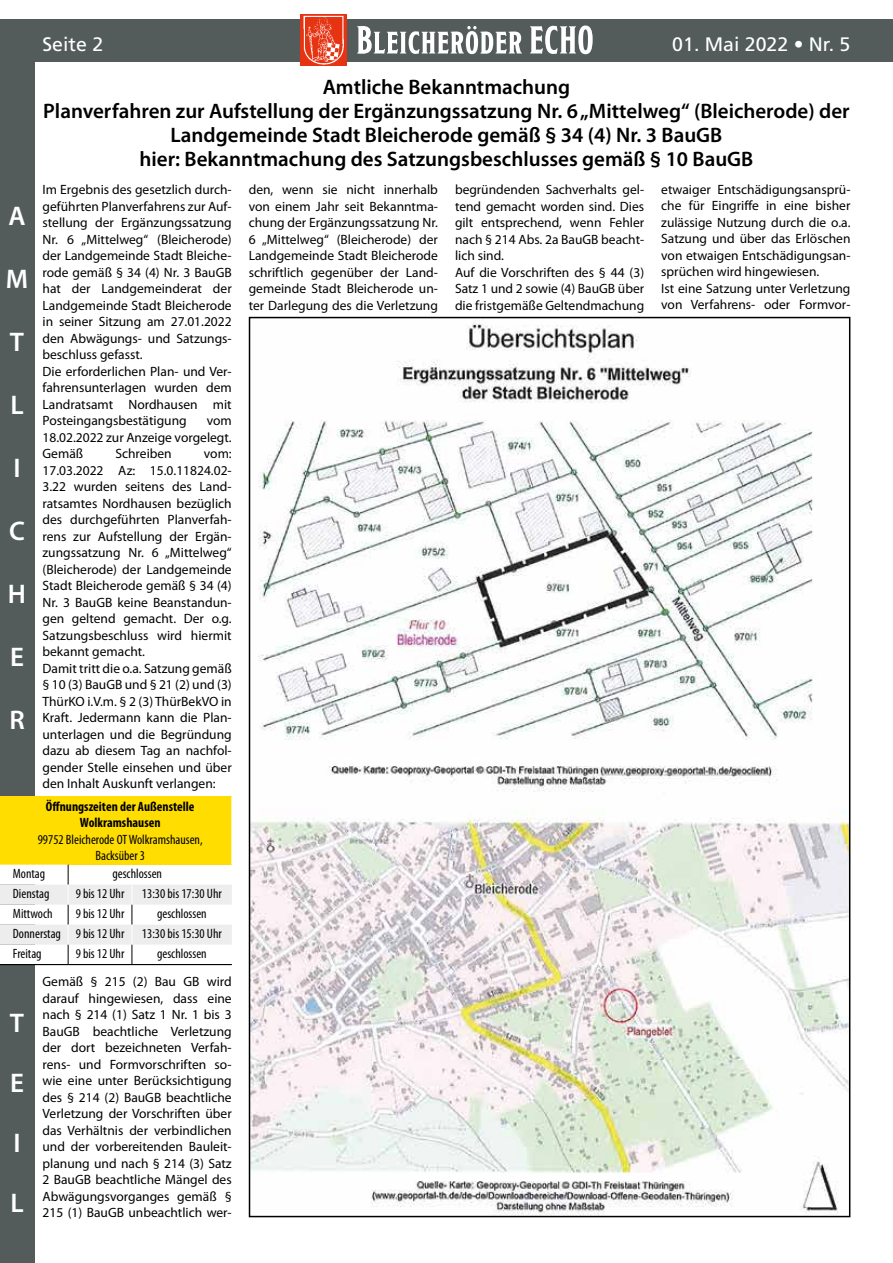
<style>
.page{position:relative;width:893px;height:1263px;background:#fff}
.page>*{position:absolute;margin:0;border:0;box-sizing:border-box;transform-origin:0 0}
.t1{font:600 27px "Myriad Pro";color:#fff}
.t2{font:600 21px/24px "Myriad Pro";color:#000;text-align:center}
.t3{font:19.5px "Frutiger";color:#fff}
.t4{font:13.5px/16.5px "Myriad Pro";color:#000}
.t5{font:condensed 13.5px/16.5px "Myriad Pro";color:#000;text-align:center}
.t6{font:700 condensed 13.5px/16.5px "Myriad Pro";color:#000;text-align:center}
</style>
<div class="page">
<div style="left:0;top:19px;width:893px;height:43px;background:#535c5b"></div>
<img style="left:300px;top:15px;width:47px;height:50px">
<svg style="left:357px;top:26px;width:236px;height:28px"></svg>
<div style="left:0;top:61px;width:34px;height:1202px;background:#535c5b"></div>
<div style="left:0;top:796px;width:232px;height:69px;background:#fd0"></div>
<hr style="left:231px;top:797px;width:1px;height:68px;background:#fff">
<svg style="left:0;top:865px;width:232px;height:99px"></svg>
<hr style="left:0;top:964px;width:68px;height:1px;background:#000">
<hr style="left:68px;top:964px;width:64px;height:1px;background:#000">
<hr style="left:132px;top:964px;width:100px;height:1px;background:#000">
<img style="left:252px;top:320px;width:595px;height:894px">
<h3 class="t3" style="left:43px;top:33px;width:62px">Seite 2</h3>
<h3 class="t3" style="left:672px;top:33px;width:180px">01. Mai 2022 • Nr. 5</h3>
<h1 class="t1" style="left:8px;top:199px;width:19px">A</h1>
<h1 class="t1" style="left:6px;top:262px;width:24px">M</h1>
<h1 class="t1" style="left:10px;top:325px;width:16px">T</h1>
<h1 class="t1" style="left:10px;top:388px;width:15px">L</h1>
<h1 class="t1" style="left:13px;top:451px;width:9px">I</h1>
<h1 class="t1" style="left:9px;top:514px;width:17px">C</h1>
<h1 class="t1" style="left:8px;top:577px;width:20px">H</h1>
<h1 class="t1" style="left:10px;top:640px;width:15px">E</h1>
<h1 class="t1" style="left:9px;top:703px;width:17px">R</h1>
<p class="t2" style="left:43px;top:75px;width:808px">Amtliche Bekanntmachung<br>Planverfahren zur Aufstellung der Ergänzungssatzung Nr. 6 „Mittelweg“ (Bleicherode) der Landgemeinde Stadt Bleicherode gemäß § 34 (4) Nr. 3 BauGB<br>hier: Bekanntmachung des Satzungsbeschlusses gemäß § 10 BauGB</p>
<p class="t4" style="left:43px;top:181px;width:191px">Im Ergebnis des gesetzlich durch&shy;geführten Planverfahrens zur Auf&shy;stellung der Ergänzungssatzung<br>Nr. 6 „Mittelweg“ (Bleicherode) der Landgemeinde Stadt Bleiche&shy;rode gemäß § 34 (4) Nr. 3 BauGB hat der Landgemeinderat der<br>Landgemeinde Stadt Bleicherode in seiner Sitzung am 27.01.2022 den Abwägungs- und Satzungs&shy;beschluss gefasst.<br>Die erforderlichen Plan- und Ver&shy;fahrensunterlagen wurden dem<br>Landratsamt Nordhausen mit<br>Posteingangsbestätigung</p>
<p class="t4" style="left:43px;top:412px;width:191px;text-align:justify;text-indent:164px">vom 18.02.2022 zur Anzeige vorgelegt.<br>Gemäß</p>
<p class="t4" style="left:115px;top:445px;width:58px">Schreiben</p>
<p class="t4" style="left:43px;top:445px;width:191px;text-indent:161px">vom:<br>17.03.2022 Az: 15.0.11824.02-<br>3.22 wurden seitens des Land&shy;ratsamtes Nordhausen bezüglich des durchgeführten Planverfah&shy;rens zur Aufstellung der Ergän&shy;zungssatzung Nr. 6 „Mittelweg“ (Bleicherode) der Landgemeinde<br>Stadt Bleicherode gemäß § 34 (4)<br>Nr. 3 BauGB keine Beanstandun&shy;gen geltend gemacht. Der o.g.<br>Satzungsbeschluss wird hiermit bekannt gemacht.<br>Damit tritt die o.a. Satzung gemäß § 10 (3) BauGB und § 21 (2) und (3)<br>ThürKO i.V.m. § 2 (3) ThürBekVO in<br>Kraft. Jedermann kann die Plan&shy;unterlagen und die Begründung dazu ab diesem Tag an nachfol&shy;gender Stelle einsehen und über den Inhalt Auskunft verlangen:</p>
<p class="t4" style="left:249px;top:181px;width:191px;text-align:justify">den, wenn sie nicht innerhalb von einem Jahr seit Bekanntma&shy;chung der Ergänzungssatzung Nr.<br>6 „Mittelweg“ (Bleicherode) der Landgemeinde Stadt Bleicherode schriftlich gegenüber der Land&shy;gemeinde Stadt Bleicherode un&shy;ter Darlegung des die Verletzung</p>
<p class="t4" style="left:455px;top:181px;width:191px">begründenden Sachverhalts gel&shy;tend gemacht worden sind. Dies gilt entsprechend, wenn Fehler nach § 214 Abs. 2a BauGB beacht&shy;lich sind.<br>Auf die Vorschriften des § 44 (3)<br>Satz 1 und 2 sowie (4) BauGB über die fristgemäße Geltendmachung</p>
<p class="t4" style="left:661px;top:181px;width:191px">etwaiger Entschädigungsansprü&shy;che für Eingriffe in eine bisher zulässige Nutzung durch die o.a.<br>Satzung und über das Erlöschen von etwaigen Entschädigungsan&shy;sprüchen wird hingewiesen.<br>Ist eine Satzung unter Verletzung von Verfahrens- oder Formvor-</p>
<p class="t6" style="left:46px;top:797px;width:150px">Öffnungszeiten der Außenstelle<br>Wolkramshausen</p>
<p class="t5" style="left:38px;top:831px;width:166px">99752 Bleicherode OT Wolkramshausen,<br>Backsüber 3</p>
<p class="t5" style="left:13px;top:865px;width:34px">Montag</p>
<p class="t5" style="left:112px;top:865px;width:51px">geschlossen</p>
<p class="t5" style="left:13px;top:885px;width:38px">Dienstag</p>
<p class="t5" style="left:76px;top:885px;width:50px">9 bis 12 Uhr</p>
<p class="t5" style="left:142px;top:885px;width:81px">13:30 bis 17:30 Uhr</p>
<p class="t5" style="left:13px;top:905px;width:41px">Mittwoch</p>
<p class="t5" style="left:76px;top:905px;width:50px">9 bis 12 Uhr</p>
<p class="t5" style="left:157px;top:905px;width:51px">geschlossen</p>
<p class="t5" style="left:13px;top:925px;width:113px">Donnerstag 9 bis 12 Uhr</p>
<p class="t5" style="left:142px;top:925px;width:81px">13:30 bis 15:30 Uhr</p>
<p class="t5" style="left:13px;top:945px;width:30px">Freitag</p>
<p class="t5" style="left:76px;top:945px;width:50px">9 bis 12 Uhr</p>
<p class="t5" style="left:157px;top:945px;width:51px">geschlossen</p>
<h1 class="t1" style="left:10px;top:1006px;width:16px">T</h1>
<h1 class="t1" style="left:10px;top:1066px;width:15px">E</h1>
<h1 class="t1" style="left:13px;top:1126px;width:9px">I</h1>
<h1 class="t1" style="left:10px;top:1186px;width:15px">L</h1>
<p class="t4" style="left:43px;top:973px;width:191px;text-align:justify">Gemäß § 215 (2) Bau GB wird darauf hingewiesen, dass eine nach § 214 (1) Satz 1 Nr. 1 bis 3<br>BauGB beachtliche Verletzung der dort bezeichneten Verfah&shy;rens- und Formvorschriften so&shy;wie eine unter Berücksichtigung des § 214 (2) BauGB beachtliche Verletzung der Vorschriften über das Verhältnis der verbindlichen und der vorbereitenden Bauleit&shy;planung und nach § 214 (3) Satz 2 BauGB beachtliche Mängel des Abwägungsvorganges gemäß § 215 (1) BauGB unbeachtlich wer-</p>
</div>
